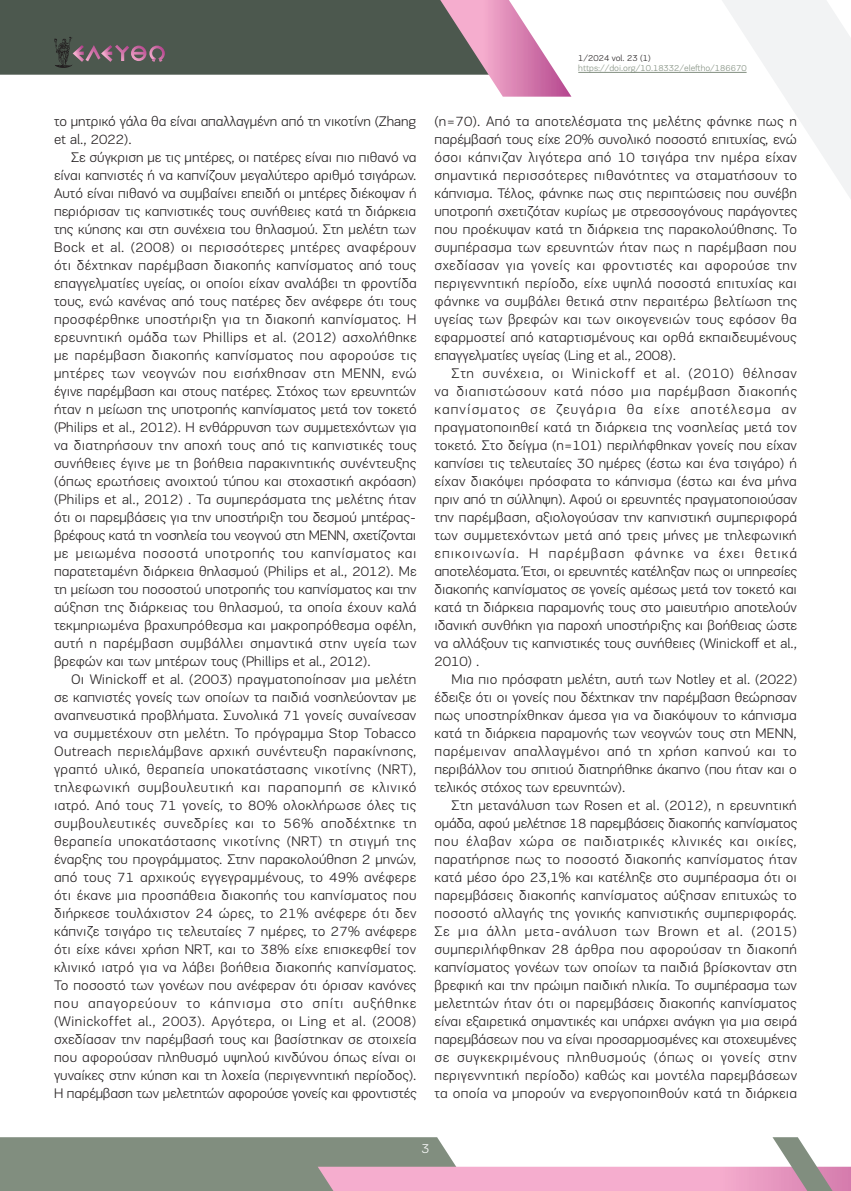
<style>
.page{position:relative;width:851px;height:1191px;background:#fff}
.page>*{position:absolute;margin:0;border:0;box-sizing:border-box;transform-origin:0 0}
.t1{font:300 14.25px/18px "PF Encore Sans Pro";color:#231f20;text-align:justify}
.t2{font:300 13.5px "PF Encore Sans Pro";color:#fff}
.t3{font:300 9px "PF Encore Sans Pro";color:#818e7f}
.t4{font:300 9px "PF Encore Sans Pro";color:#231f20}
</style>
<div class="page">
<svg style="left:721px;top:0;width:129px;height:197px"></svg>
<div style="left:0;top:0;width:440px;height:75px;background:#4c584e"></div>
<svg style="left:440px;top:0;width:131px;height:97px"></svg>
<svg style="left:0;top:1137px;width:850px;height:54px"></svg>
<hr style="left:578px;top:72px;width:168px;height:1px;background:#818e7f">
<svg style="left:54px;top:37px;width:111px;height:31px;background:#5f5a5a"></svg>
<p class="t1" style="left:54px;top:112px;width:364px">το μητρικό γάλα θα είναι απαλλαγμένη από τη νικοτίνη (Zhang et al., 2022).</p>
<p class="t1" style="left:54px;top:148px;width:364px;text-indent:17px">Σε σύγκριση με τις μητέρες, οι πατέρες είναι πιο πιθανό να είναι καπνιστές ή να καπνίζουν μεγαλύτερο αριθμό τσιγάρων.<br>Αυτό είναι πιθανό να συμβαίνει επειδή οι μητέρες διέκοψαν ή περιόρισαν τις καπνιστικές τους συνήθειες κατά τη διάρκεια της κύησης και στη συνέχεια του θηλασμού. Στη μελέτη των Bock et al. (2008) οι περισσότερες μητέρες αναφέρουν ότι δέχτηκαν παρέμβαση διακοπής καπνίσματος από τους επαγγελματίες υγείας, οι οποίοι είχαν αναλάβει τη φροντίδα τους, ενώ κανένας από τους πατέρες δεν ανέφερε ότι τους προσφέρθηκε υποστήριξη για τη διακοπή καπνίσματος. Η ερευνητική ομάδα των Phillips et al. (2012) ασχολήθηκε με παρέμβαση διακοπής καπνίσματος που αφορούσε τις μητέρες των νεογνών που εισήχθησαν στη ΜΕΝΝ, ενώ έγινε παρέμβαση και στους πατέρες. Στόχος των ερευνητών ήταν η μείωση της υποτροπής καπνίσματος μετά τον τοκετό (Philips et al., 2012). Η ενθάρρυνση των συμμετεχόντων για να διατηρήσουν την αποχή τους από τις καπνιστικές τους συνήθειες έγινε με τη βοήθεια παρακινητικής συνέντευξης (όπως ερωτήσεις ανοιχτού τύπου και στοχαστική ακρόαση) (Philips et al., 2012) . Τα συμπεράσματα της μελέτης ήταν ότι οι παρεμβάσεις για την υποστήριξη του δεσμού μητέρας&shy;βρέφους κατά τη νοσηλεία του νεογνού στη ΜΕΝΝ, σχετίζονται με μειωμένα ποσοστά υποτροπής του καπνίσματος και παρατεταμένη διάρκεια θηλασμού (Philips et al., 2012). Με τη μείωση του ποσοστού υποτροπής του καπνίσματος και την αύξηση της διάρκειας του θηλασμού, τα οποία έχουν καλά τεκμηριωμένα βραχυπρόθεσμα και μακροπρόθεσμα οφέλη, αυτή η παρέμβαση συμβάλλει σημαντικά στην υγεία των βρεφών και των μητέρων τους (Phillips et al., 2012).</p>
<p class="t1" style="left:54px;top:670px;width:364px;text-indent:17px">Οι Winickoff et al. (2003) πραγματοποίησαν μια μελέτη σε καπνιστές γονείς των οποίων τα παιδιά νοσηλεύονταν με αναπνευστικά προβλήματα. Συνολικά 71 γονείς συναίνεσαν να συμμετέχουν στη μελέτη. Το πρόγραμμα Stop Tobacco Outreach περιελάμβανε αρχική συνέντευξη παρακίνησης, γραπτό υλικό, θεραπεία υποκατάστασης νικοτίνης (NRT), τηλεφωνική συμβουλευτική και παραπομπή σε κλινικό ιατρό. Από τους 71 γονείς, το 80% ολοκλήρωσε όλες τις συμβουλευτικές συνεδρίες και το 56% αποδέχτηκε τη θεραπεία υποκατάστασης νικοτίνης (NRT) τη στιγμή της έναρξης του προγράμματος. Στην παρακολούθηση 2 μηνών, από τους 71 αρχικούς εγγεγραμμένους, το 49% ανέφερε ότι έκανε μια προσπάθεια διακοπής του καπνίσματος που διήρκεσε τουλάχιστον 24 ώρες, το 21% ανέφερε ότι δεν κάπνιζε τσιγάρο τις τελευταίες 7 ημέρες, το 27% ανέφερε ότι είχε κάνει χρήση NRT, και το 38% είχε επισκεφθεί τον κλινικό ιατρό για να λάβει βοήθεια διακοπής καπνίσματος.<br>Το ποσοστό των γονέων που ανέφεραν ότι όρισαν κανόνες που απαγορεύουν το κάπνισμα στο σπίτι αυξήθηκε (Winickoffet al., 2003). Αργότερα, οι Ling et al. (2008) σχεδίασαν την παρέμβασή τους και βασίστηκαν σε στοιχεία που αφορούσαν πληθυσμό υψηλού κινδύνου όπως είναι οι γυναίκες στην κύηση και τη λοχεία (περιγεννητική περίοδος).<br>Η παρέμβαση των μελετητών αφορούσε γονείς και φροντιστές</p>
<p class="t4" style="left:578px;top:52px;width:74px">1/2024 vol. 23 (1)</p>
<p class="t3" style="left:578px;top:63px;width:170px">https://doi.org/10.18332/eleftho/186670</p>
<p class="t1" style="left:434px;top:112px;width:364px">(n=70). Από τα αποτελέσματα της μελέτης φάνηκε πως η παρέμβασή τους είχε 20% συνολικό ποσοστό επιτυχίας, ενώ όσοι κάπνιζαν λιγότερα από 10 τσιγάρα την ημέρα είχαν σημαντικά περισσότερες πιθανότητες να σταματήσουν το κάπνισμα. Τέλος, φάνηκε πως στις περιπτώσεις που συνέβη υποτροπή σχετιζόταν κυρίως με στρεσσογόνους παράγοντες που προέκυψαν κατά τη διάρκεια της παρακολούθησης. Το συμπέρασμα των ερευνητών ήταν πως η παρέμβαση που σχεδίασαν για γονείς και φροντιστές και αφορούσε την περιγεννητική περίοδο, είχε υψηλά ποσοστά επιτυχίας και φάνηκε να συμβάλει θετικά στην περαιτέρω βελτίωση της υγείας των βρεφών και των οικογενειών τους εφόσον θα εφαρμοστεί από καταρτισμένους και ορθά εκπαιδευμένους επαγγελματίες υγείας (Ling et al., 2008).</p>
<p class="t1" style="left:434px;top:364px;width:364px;text-indent:17px">Στη συνέχεια, οι Winickoff et al. (2010) θέλησαν να διαπιστώσουν κατά πόσο μια παρέμβαση διακοπής καπνίσματος σε ζευγάρια θα είχε αποτέλεσμα αν πραγματοποιηθεί κατά τη διάρκεια της νοσηλείας μετά τον τοκετό. Στο δείγμα (n=101) περιλήφθηκαν γονείς που είχαν καπνίσει τις τελευταίες 30 ημέρες (έστω και ένα τσιγάρο) ή είχαν διακόψει πρόσφατα το κάπνισμα (έστω και ένα μήνα πριν από τη σύλληψη). Αφού οι ερευνητές πραγματοποιούσαν την παρέμβαση, αξιολογούσαν την καπνιστική συμπεριφορά των συμμετεχόντων μετά από τρεις μήνες με τηλεφωνική επικοινωνία. Η παρέμβαση φάνηκε να έχει θετικά αποτελέσματα. Έτσι, οι ερευνητές κατέληξαν πως οι υπηρεσίες διακοπής καπνίσματος σε γονείς αμέσως μετά τον τοκετό και κατά τη διάρκεια παραμονής τους στο μαιευτήριο αποτελούν ιδανική συνθήκη για παροχή υποστήριξης και βοήθειας ώστε να αλλάξουν τις καπνιστικές τους συνήθειες (Winickoff et al., 2010) .</p>
<p class="t1" style="left:434px;top:670px;width:364px;text-indent:17px">Μια πιο πρόσφατη μελέτη, αυτή των Notley et al. (2022) έδειξε ότι οι γονείς που δέχτηκαν την παρέμβαση θεώρησαν πως υποστηρίχθηκαν άμεσα για να διακόψουν το κάπνισμα κατά τη διάρκεια παραμονής των νεογνών τους στη ΜΕΝΝ, παρέμειναν απαλλαγμένοι από τη χρήση καπνού και το περιβάλλον του σπιτιού διατηρήθηκε άκαπνο (που ήταν και ο τελικός στόχος των ερευνητών).</p>
<p class="t1" style="left:434px;top:796px;width:364px;text-indent:17px">Στη μετανάλυση των Rosen et al. (2012), η ερευνητική ομάδα, αφού μελέτησε 18 παρεμβάσεις διακοπής καπνίσματος που έλαβαν χώρα σε παιδιατρικές κλινικές και οικίες, παρατήρησε πως το ποσοστό διακοπής καπνίσματος ήταν κατά μέσο όρο 23,1% και κατέληξε στο συμπέρασμα ότι οι παρεμβάσεις διακοπής καπνίσματος αύξησαν επιτυχώς το ποσοστό αλλαγής της γονικής καπνιστικής συμπεριφοράς.<br>Σε μια άλλη μετα-ανάλυση των Brown et al. (2015) συμπεριλήφθηκαν 28 άρθρα που αφορούσαν τη διακοπή καπνίσματος γονέων των οποίων τα παιδιά βρίσκονταν στη βρεφική και την πρώιμη παιδική ηλικία. Το συμπέρασμα των μελετητών ήταν ότι οι παρεμβάσεις διακοπής καπνίσματος είναι εξαιρετικά σημαντικές και υπάρχει ανάγκη για μια σειρά παρεμβάσεων που να είναι προσαρμοσμένες και στοχευμένες σε συγκεκριμένους πληθυσμούς (όπως οι γονείς στην περιγεννητική περίοδο) καθώς και μοντέλα παρεμβάσεων τα οποία να μπορούν να ενεργοποιηθούν κατά τη διάρκεια</p>
<p class="t2" style="left:421px;top:1141px;width:9px">3</p>
</div>
